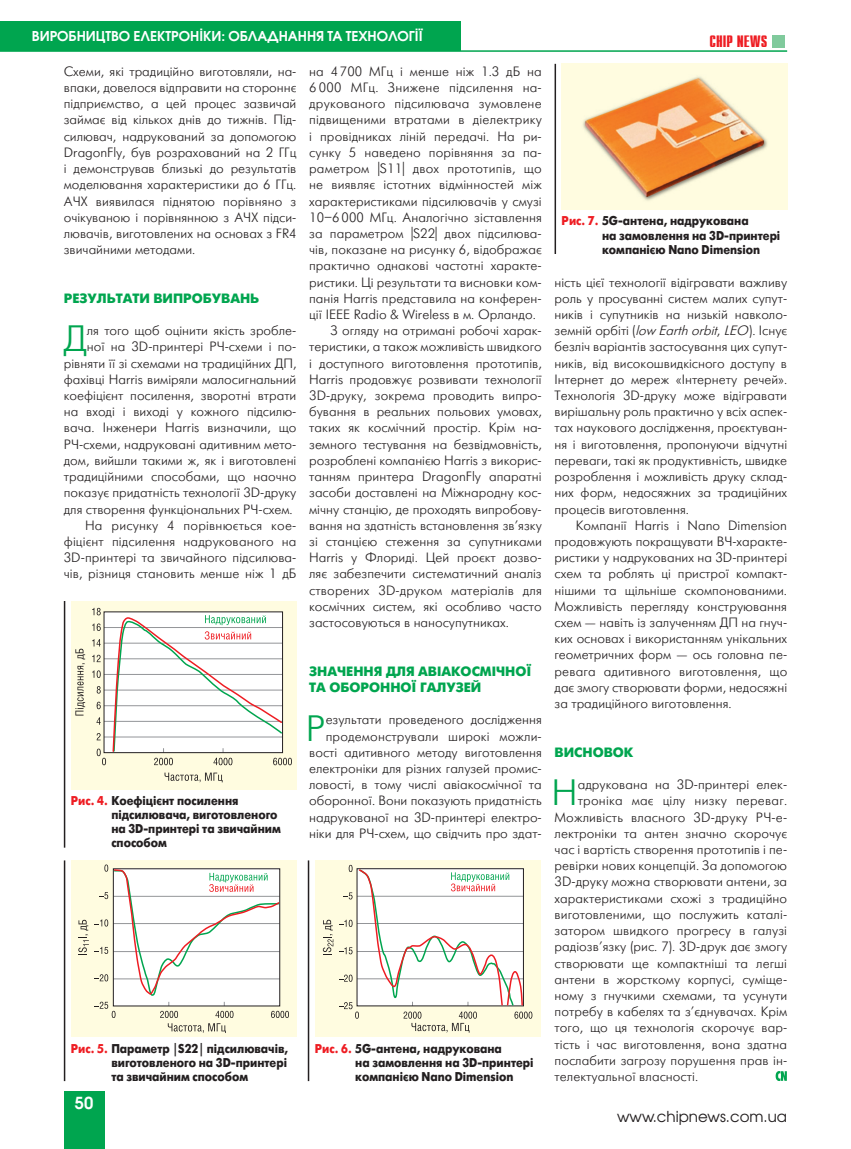
<style>
.page{position:relative;width:851px;height:1149px;background:#fff}
.page>*{position:absolute;margin:0;border:0;box-sizing:border-box;transform-origin:0 0}
.Osnovnoj_Bukviza{font:36.6px "Futuris Light C";color:#00a54f}
.t1{font:700 16.5px "Compact C";color:#ee1d23}
.t2{font:600 16.5px "Avant Garde Gothic C";color:#fff}
.t3{font:15px "Avant Garde Gothic C";color:#231f20}
.Osnovnoj{font:13.5px/16.2px "Futuris Light C";color:#231f20;text-align:justify}
.Osnovnoj_Bukviza-2{font:13.5px/16.2px "Futuris Light C";letter-spacing:.005em;color:#231f20;text-align:right}
.Razdel{font:700 13.5px/16.2px "Futuris C";color:#00a54f}
.t4{font:600 13.5px "Avant Garde Gothic C";color:#fff}
.Ris_Textovka{font:700 12.75px/14.2px "Futuris C";color:#231f20;scale:.9 1}
.s1{color:#ee1d23}
.s2{font-style:italic}
</style>
<div class="page">
<div style="left:0;top:21px;width:460px;height:30px;background:#00a54f"></div>
<div style="left:64px;top:1091px;width:40px;height:57px;background:#00a54f"></div>
<div style="left:772px;top:35px;width:12px;height:12px;background:#80ca9c"></div>
<hr style="left:0;top:50px;width:787px;height:2px;background:#00a54f">
<hr style="left:64px;top:601px;width:1px;height:246px;background:#231f20">
<div style="left:71px;top:601px;width:225px;height:188px;background:#fffce0"></div>
<svg style="left:104px;top:611px;width:178px;height:141px;background:#dedddc"></svg>
<hr style="left:104px;top:736px;width:178px;height:1px;background:#939598">
<hr style="left:104px;top:720px;width:178px;height:1px;background:#939598">
<hr style="left:104px;top:705px;width:178px;height:1px;background:#939598">
<hr style="left:104px;top:689px;width:178px;height:1px;background:#939598">
<hr style="left:104px;top:674px;width:178px;height:1px;background:#939598">
<hr style="left:104px;top:658px;width:178px;height:1px;background:#939598">
<hr style="left:104px;top:642px;width:178px;height:1px;background:#939598">
<hr style="left:104px;top:627px;width:178px;height:1px;background:#939598">
<svg style="left:75px;top:648px;width:10px;height:67px"></svg>
<svg style="left:164px;top:772px;width:58px;height:10px"></svg>
<svg style="left:92px;top:607px;width:9px;height:8px"></svg>
<svg style="left:92px;top:623px;width:9px;height:7px"></svg>
<svg style="left:92px;top:639px;width:9px;height:7px"></svg>
<svg style="left:92px;top:654px;width:9px;height:8px"></svg>
<svg style="left:92px;top:670px;width:9px;height:7px"></svg>
<svg style="left:97px;top:686px;width:4px;height:7px"></svg>
<svg style="left:97px;top:701px;width:4px;height:8px"></svg>
<svg style="left:96px;top:717px;width:5px;height:7px"></svg>
<svg style="left:97px;top:733px;width:4px;height:7px"></svg>
<svg style="left:97px;top:748px;width:9px;height:17px"></svg>
<svg style="left:112px;top:615px;width:180px;height:150px;background:#f1f0eb"></svg>
<hr style="left:64px;top:860px;width:1px;height:220px;background:#231f20">
<div style="left:71px;top:860px;width:225px;height:176px;background:#fffce0"></div>
<svg style="left:78px;top:919px;width:11px;height:34px"></svg>
<svg style="left:95px;top:864px;width:194px;height:168px"></svg>
<hr style="left:554px;top:64px;width:2px;height:190px;background:#231f20">
<img style="left:561px;top:64px;width:226px;height:146px">
<hr style="left:308px;top:860px;width:1px;height:220px;background:#231f20">
<div style="left:315px;top:860px;width:225px;height:176px;background:#fffce0"></div>
<svg style="left:323px;top:919px;width:10px;height:34px"></svg>
<svg style="left:339px;top:864px;width:193px;height:168px"></svg>
<svg style="left:775px;top:1071px;width:11px;height:9px"></svg>
<p class="t4" style="left:32px;top:28px;width:392px">ВИРОБНИЦТВО ЕЛЕКТРОНІКИ: ОБЛАДНАННЯ ТА ТЕХНОЛОГІЇ</p>
<p class="Osnovnoj" style="left:64px;top:63px;width:234px">Схеми, які традиційно виготовляли, на&shy;впаки, довелося відправити на стороннє підприємство, а цей процес зазвичай займає від кількох днів до тижнів. Під&shy;силювач, надрукований за допомогою DragonFly, був розрахований на 2 ГГц і демонстрував близькі до результатів моделювання характеристики до 6 ГГц.<br>АЧХ виявилася піднятою порівняно з очікуваною і порівнянною з АЧХ підси&shy;лювачів, виготовлених на основах з FR4 звичайними методами.</p>
<p class="Razdel" style="left:64px;top:290px;width:197px">РЕЗУЛЬТАТИ ВИПРОБУВАНЬ</p>
<p class="Osnovnoj_Bukviza" style="left:63px;top:320px;width:25px">Д</p>
<p class="Osnovnoj_Bukviza-2" style="left:64px;top:323px;width:234px">ля того щоб оцінити якість зробле-<br>ної на 3D-принтері РЧ-схеми і по&shy;рівняти її зі схемами на традиційних ДП, фахівці Harris виміряли малосигнальний коефіцієнт посилення, зворотні втрати на вході і виході у кожного підсилю&shy;вача. Інженери Harris визначили, що РЧ-схеми, надруковані адитивним мето&shy;дом, вийшли такими ж, як і виготовлені традиційними способами, що наочно показує придатність технології 3D-друку для створення функціональних РЧ-схем.</p>
<p class="Osnovnoj" style="left:64px;top:517px;width:234px;text-indent:21px">На рисунку 4 порівнюється кое&shy;фіцієнт підсилення надрукованого на 3D-принтері та звичайного підсилюва&shy;чів, різниця становить менше ніж 1 дБ</p>
<p class="Ris_Textovka" style="left:111px;top:793px;width:190px;text-indent:-40px"><span class="s1">Рис. 4.</span> Коефіцієнт посилення підсилювача, виготовленого на 3D-принтері та звичайним способом</p>
<p class="Osnovnoj" style="left:309px;top:63px;width:234px">на 4700 МГц і менше ніж 1.3 дБ на 6 000 МГц. Знижене підсилення на&shy;друкованого підсилювача зумовлене підвищеними втратами в діелектрику і провідниках ліній передачі. На ри&shy;сунку 5 наведено порівняння за па&shy;раметром |S11| двох прототипів, що не виявляє істотних відмінностей між характеристиками підсилювачів у смузі 10–6000 МГц. Аналогічно зіставлення за параметром |S22| двох підсилюва&shy;чів, показане на рисунку 6, відображає практично однакові частотні характе&shy;ристики. Ці результати та висновки ком&shy;панія Harris представила на конферен&shy;ції IEEE Radio &amp; Wireless в м. Орландо.</p>
<p class="Osnovnoj" style="left:309px;top:323px;width:234px;text-indent:21px">З огляду на отримані робочі харак&shy;теристики, а також можливість швидкого і доступного виготовлення прототипів, Harris продовжує розвивати технології 3D-друку, зокрема проводить випро&shy;бування в реальних польових умовах, таких як космічний простір. Крім на&shy;земного тестування на безвідмовність, розроблені компанією Harris з викорис&shy;танням принтера DragonFly апаратні засоби доставлені на Міжнародну кос&shy;мічну станцію, де проходять випробову&shy;вання на здатність встановлення зв’язку зі станцією стеження за супутниками Harris у Флориді. Цей проєкт дозво&shy;ляє забезпечити систематичний аналіз створених 3D-друком матеріалів для космічних систем, які особливо часто застосовуються в наносупутниках.</p>
<p class="Razdel" style="left:309px;top:663px;width:224px">ЗНАЧЕННЯ ДЛЯ АВІАКОСМІЧНОЇ<br>ТА ОБОРОННОЇ ГАЛУЗЕЙ</p>
<p class="Osnovnoj_Bukviza" style="left:306px;top:709px;width:21px">Р</p>
<p class="Osnovnoj_Bukviza-2" style="left:309px;top:711px;width:234px">езультати проведеного дослідження продемонстрували широкі можли&shy;вості адитивного методу виготовлення електроніки для різних галузей промис&shy;ловості, в тому числі авіакосмічної та оборонної. Вони показують придатність надрукованої на 3D-принтері електро&shy;ніки для РЧ-схем, що свідчить про здат-</p>
<p class="Ris_Textovka" style="left:111px;top:1040px;width:198px;text-align:justify;text-indent:-40px"><span class="s1">Рис. 5.</span> Параметр |S22| підсилювачів, виготовленого на 3D-принтері та звичайним способом</p>
<p class="t2" style="left:75px;top:1092px;width:20px">50</p>
<p class="Ris_Textovka" style="left:355px;top:1040px;width:199px;text-indent:-40px"><span class="s1">Рис. 6.</span> 5G-антена, надрукована<br>на замовлення на 3D-принтері компанією Nano Dimension</p>
<p class="t1" style="left:709px;top:33px;width:60px">CHIP NEWS</p>
<p class="Ris_Textovka" style="left:602px;top:214px;width:199px;text-indent:-40px"><span class="s1">Рис. 7.</span> 5G-антена, надрукована<br>на замовлення на 3D-принтері компанією Nano Dimension</p>
<p class="Osnovnoj_Bukviza-2" style="left:554px;top:274px;width:234px;text-align:justify">ність цієї технології відігравати важливу роль у просуванні систем малих супут&shy;ників і супутників на низькій навколо&shy;земній орбіті (<span class="s2">low Earth orbit</span>, <span class="s2">LEO</span>). Існує безліч варіантів застосування цих супут&shy;ників, від високошвидкісного доступу в Інтернет до мереж «Інтернету речей».<br>Технологія 3D-друку може відігравати вирішальну роль практично у всіх аспек&shy;тах наукового дослідження, проєктуван&shy;ня і виготовлення, пропонуючи відчутні переваги, такі як продуктивність, швидке розроблення і можливість друку склад&shy;них форм, недосяжних за традиційних процесів виготовлення.</p>
<p class="Osnovnoj" style="left:554px;top:517px;width:234px;text-indent:21px">Компанії Harris і Nano Dimension продовжують покращувати ВЧ-характе&shy;ристики у надрукованих на 3D-принтері схем та роблять ці пристрої компакт&shy;нішими та щільніше скомпонованими.<br>Можливість перегляду конструювання схем — навіть із залученням ДП на гнуч&shy;ких основах і використанням унікальних геометричних форм — ось головна пе&shy;ревага адитивного виготовлення, що дає змогу створювати форми, недосяжні за традиційного виготовлення.</p>
<p class="Razdel" style="left:554px;top:744px;width:80px">ВИСНОВОК</p>
<p class="Osnovnoj_Bukviza" style="left:551px;top:774px;width:28px">Н</p>
<p class="Osnovnoj_Bukviza-2" style="left:577px;top:776px;width:211px">адрукована на 3D-принтері елек-</p>
<p class="Osnovnoj_Bukviza-2" style="left:577px;top:792px;width:211px">троніка має цілу низку переваг.</p>
<p class="Osnovnoj_Bukviza-2" style="left:554px;top:809px;width:234px">Можливість власного 3D-друку РЧ-е-</p>
<p class="Osnovnoj_Bukviza-2" style="left:554px;top:825px;width:234px">лектроніки та антен значно скорочує</p>
<p class="Osnovnoj_Bukviza-2" style="left:554px;top:841px;width:234px">час і вартість створення прототипів і пе-</p>
<p class="Osnovnoj_Bukviza-2" style="left:554px;top:857px;width:234px">ревірки нових концепцій. За допомогою</p>
<p class="Osnovnoj_Bukviza-2" style="left:554px;top:873px;width:234px">3D-друку можна створювати антени, за</p>
<p class="Osnovnoj_Bukviza-2" style="left:554px;top:890px;width:234px">характеристиками схожі з традиційно</p>
<p class="Osnovnoj_Bukviza-2" style="left:554px;top:906px;width:234px">виготовленими, що послужить каталі-</p>
<p class="Osnovnoj_Bukviza-2" style="left:554px;top:922px;width:234px">затором швидкого прогресу в галузі</p>
<p class="Osnovnoj_Bukviza-2" style="left:554px;top:938px;width:234px">радіозв’язку (рис. 7). 3D-друк дає змогу</p>
<p class="Osnovnoj_Bukviza-2" style="left:554px;top:954px;width:234px">створювати ще компактніші та легші</p>
<p class="Osnovnoj_Bukviza-2" style="left:554px;top:971px;width:234px">антени в жорсткому корпусі, суміще-</p>
<p class="Osnovnoj_Bukviza-2" style="left:554px;top:987px;width:234px">ному з гнучкими схемами, та усунути</p>
<p class="Osnovnoj_Bukviza-2" style="left:554px;top:1003px;width:234px">потребу в кабелях та з’єднувачах. Крім</p>
<p class="Osnovnoj_Bukviza-2" style="left:554px;top:1019px;width:234px">того, що ця технологія скорочує вар-</p>
<p class="Osnovnoj_Bukviza-2" style="left:554px;top:1035px;width:234px">тість і час виготовлення, вона здатна</p>
<p class="Osnovnoj_Bukviza-2" style="left:554px;top:1052px;width:234px">послабити загрозу порушення прав ін-</p>
<p class="Osnovnoj_Bukviza-2" style="left:554px;top:1068px;width:145px">телектуальної власності.</p>
<p class="t3" style="left:617px;top:1106px;width:171px">www.chipnews.com.ua</p>
</div>
